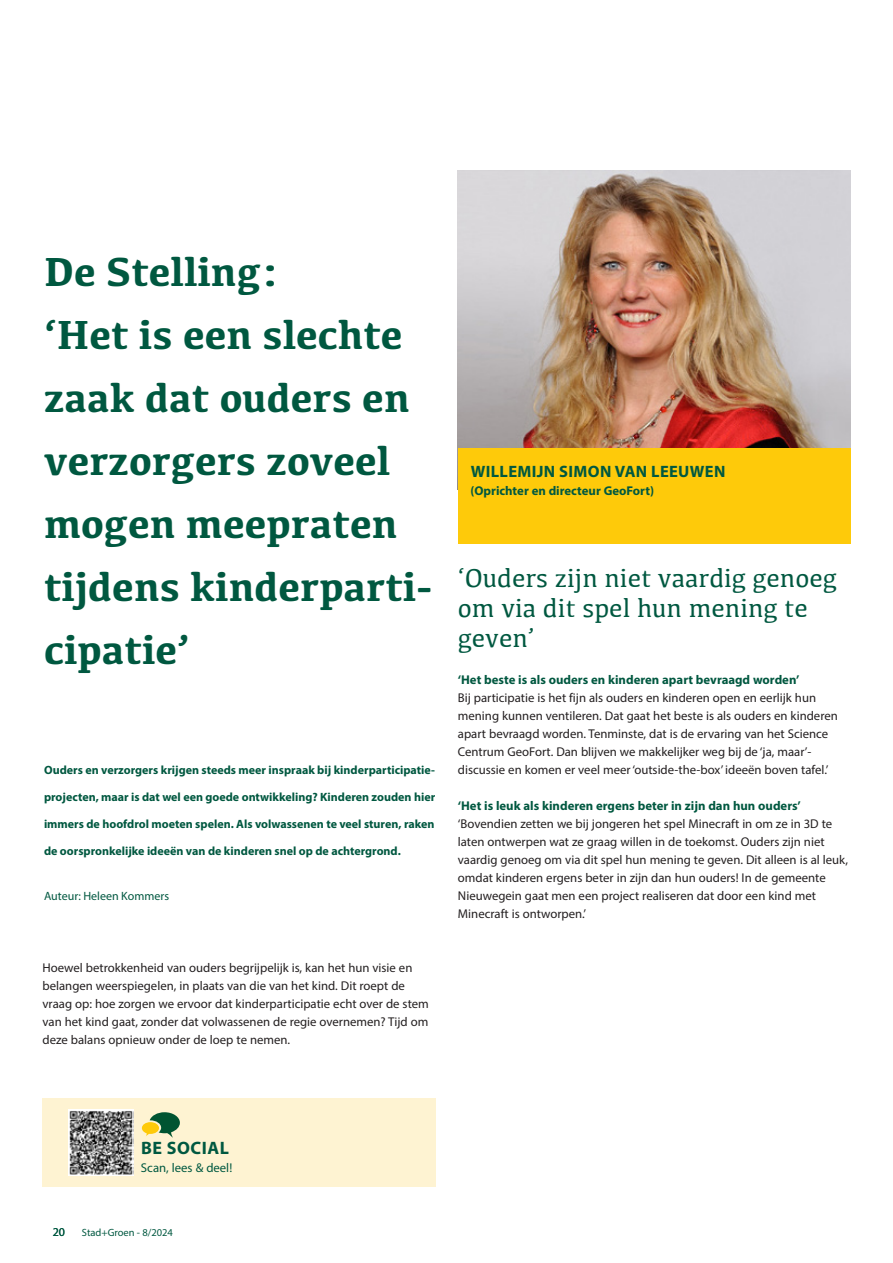
<style>
.page{position:relative;width:893px;height:1263px;background:#fff}
.page>*{position:absolute;margin:0;border:0;box-sizing:border-box;transform-origin:0 0}
.t1{font:700 42px/63px "Kefa";color:#005840}
.t2{font:27px/30px "Kefa";color:#005840}
.t3{font:700 18px "Myriad Pro";letter-spacing:.03em;color:#005840}
.t4{font:700 16.5px "Myriad Pro";letter-spacing:.02em;color:#005840}
.t5{font:12.75px/18px "Myriad Pro";color:#231f20}
.t6{font:700 12.75px "Myriad Pro";color:#005840}
.t7{font:12.75px "Myriad Pro";color:#005840}
.t8{font:700 12px "Myriad Pro";color:#005840}
.t9{font:12px "Myriad Pro";color:#005840}
.t10{font:10.5px "Myriad Pro";color:#005840}
</style>
<div class="page">
<div style="left:43px;top:1098px;width:393px;height:88px;background:#fef3d2"></div>
<img style="left:68px;top:1110px;width:66px;height:65px">
<svg style="left:142px;top:1112px;width:38px;height:26px"></svg>
<img style="left:458px;top:170px;width:392px;height:278px">
<div style="left:458px;top:448px;width:392px;height:96px;background:#feca0a"></div>
<h1 class="t1" style="left:44px;top:238px;width:390px">De Stelling:<br>‘Het is een slechte zaak dat ouders en verzorgers zoveel mogen meepraten tijdens kinderparti&shy;cipatie’</h1>
<p class="t8" style="left:44px;top:762px;width:393px">Ouders en verzorgers krijgen steeds meer inspraak bij kinderparticipatie-</p>
<p class="t8" style="left:44px;top:789px;width:393px">projecten, maar is dat wel een goede ontwikkeling? Kinderen zouden hier</p>
<p class="t8" style="left:44px;top:816px;width:392px">immers de hoofdrol moeten spelen. Als volwassenen te veel sturen, raken</p>
<p class="t8" style="left:44px;top:843px;width:358px">de oorspronkelijke ideeën van de kinderen snel op de achtergrond.</p>
<p class="t9" style="left:44px;top:889px;width:127px">Auteur: Heleen Kommers</p>
<p class="t5" style="left:43px;top:959px;width:388px">Hoewel betrokkenheid van ouders begrijpelijk is, kan het hun visie en belangen weerspiegelen, in plaats van die van het kind. Dit roept de vraag op: hoe zorgen we ervoor dat kinderparticipatie echt over de stem van het kind gaat, zonder dat volwassenen de regie overnemen? Tijd om deze balans opnieuw onder de loep te nemen.</p>
<p class="t4" style="left:471px;top:461px;width:256px">WILLEMIJN SIMON VAN LEEUWEN</p>
<p class="t6" style="left:471px;top:482px;width:185px">(Oprichter en directeur GeoFort)</p>
<h2 class="t2" style="left:458px;top:562px;width:380px">‘Ouders zijn niet vaardig genoeg om via dit spel hun mening te geven’</h2>
<p class="t6" style="left:458px;top:671px;width:343px">‘Het beste is als ouders en kinderen apart bevraagd worden’</p>
<p class="t5" style="left:458px;top:689px;width:381px">Bij participatie is het fijn als ouders en kinderen open en eerlijk hun mening kunnen ventileren. Dat gaat het beste is als ouders en kinderen apart bevraagd worden. Tenminste, dat is de ervaring van het Science Centrum GeoFort. Dan blijven we makkelijker weg bij de ‘ja, maar’- discussie en komen er veel meer ‘outside-the-box’ ideeën boven tafel.’</p>
<p class="t6" style="left:458px;top:797px;width:344px">‘Het is leuk als kinderen ergens beter in zijn dan hun ouders’</p>
<p class="t5" style="left:458px;top:815px;width:392px">‘Bovendien zetten we bij jongeren het spel Minecraft in om ze in 3D te laten ontwerpen wat ze graag willen in de toekomst. Ouders zijn niet vaardig genoeg om via dit spel hun mening te geven. Dit alleen is al leuk, omdat kinderen ergens beter in zijn dan hun ouders! In de gemeente Nieuwegein gaat men een project realiseren dat door een kind met Minecraft is ontworpen.’</p>
<h3 class="t3" style="left:141px;top:1136px;width:89px">BE SOCIAL</h3>
<p class="t7" style="left:141px;top:1160px;width:93px">Scan, lees &amp; deel!</p>
<p class="t9" style="left:53px;top:1224px;width:14px">20</p>
<p class="t10" style="left:82px;top:1226px;width:93px">Stad+Groen - 8/2024</p>
</div>
